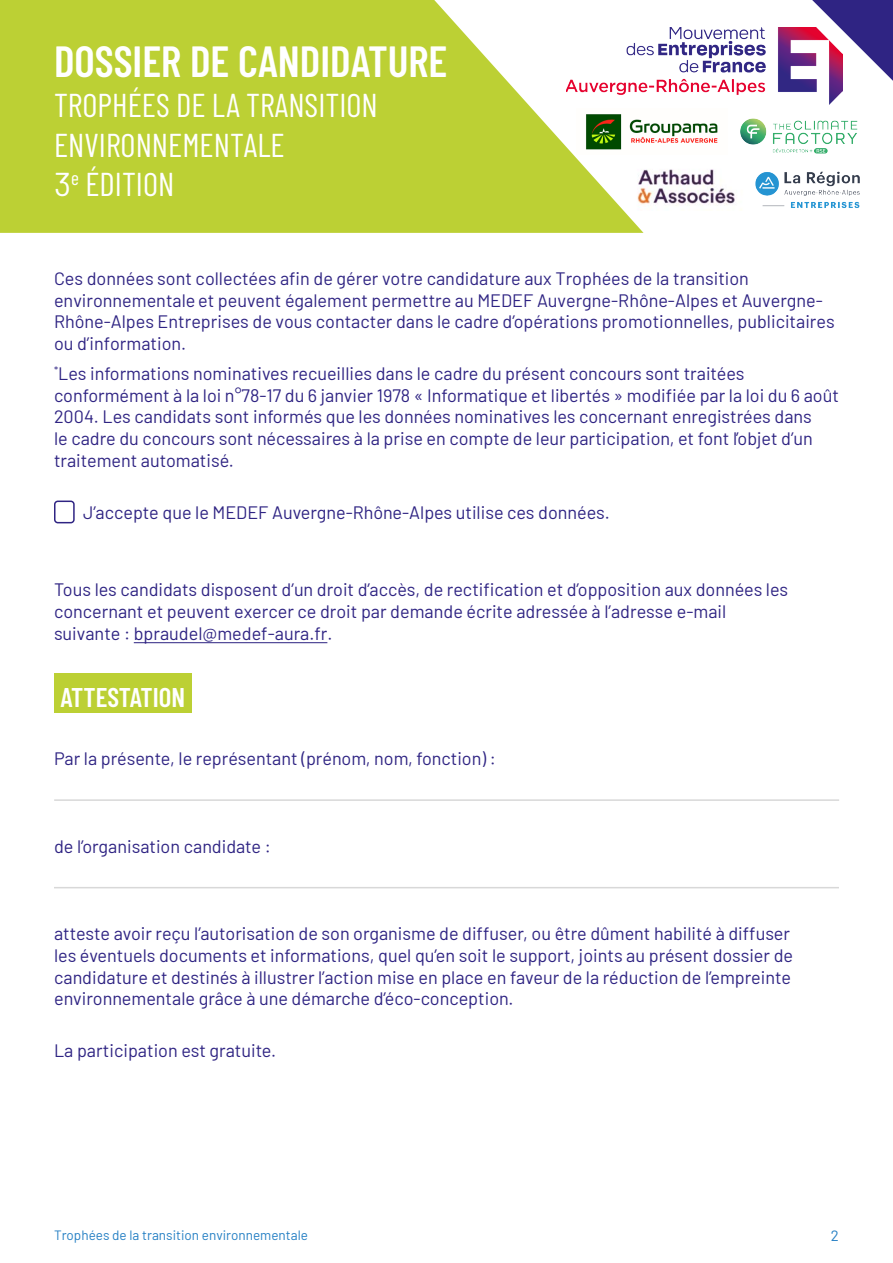
<style>
.page{position:relative;width:893px;height:1263px;background:#fff}
.page>*{position:absolute;margin:0;border:0;box-sizing:border-box;transform-origin:0 0}
.t1{font:600 43.5px "Barlow Condensed";color:#fff}
.t2{font:33px/39.6px "Barlow Condensed";color:#fff}
.t3{font:600 27px "Barlow Condensed";color:#fff}
.t4{font:18px/21.6px "Barlow";color:#2f2483}
.t5{font:15px "Barlow";color:#2680c4}
.t6{font:13.5px "Barlow";color:#2680c4}
.s1{font-family:"Barlow"}
.s2{font-style:inherit}
</style>
<div class="page">
<svg style="left:812px;top:0;width:81px;height:81px"></svg>
<svg style="left:0;top:0;width:643px;height:233px;background:#c2d449"></svg>
<div style="left:54px;top:500px;width:21px;height:23px;border:2px solid #2f2483;border-radius:3px"></div>
<hr style="left:134px;top:642px;width:193px;height:1px;background:#2f2483">
<hr style="left:54px;top:799px;width:785px;height:2px;background:#d8d8d8">
<hr style="left:54px;top:887px;width:785px;height:1px;background:#d8d8d8">
<div style="left:54px;top:673px;width:137px;height:40px;background:#bcd034"></div>
<img style="left:567px;top:28px;width:275px;height:76px">
<img style="left:755px;top:177px;width:105px;height:31px">
<img style="left:728px;top:95px;width:132px;height:82px">
<img style="left:576px;top:108px;width:142px;height:47px">
<img style="left:628px;top:163px;width:116px;height:47px">
<h1 class="t1" style="left:54px;top:31px;width:395px">DOSSIER DE CANDIDATURE</h1>
<h2 class="t2" style="left:54px;top:83px;width:325px">TROPHÉES DE LA TRANSITION<br>ENVIRONNEMENTALE<br><span class="s1">3</span><sup>e</sup> ÉDITION</h2>
<p class="t4" style="left:54px;top:266px;width:782px">Ces données sont collectées afin de gérer votre candidature aux Trophées de la transition <span class="s2">environnementale</span> et peuvent également permettre au MEDEF Auvergne-Rhône-Alpes et Auvergne-Rhône-Alpes Entreprises de vous contacter dans le cadre d’opérations promotionnelles, publicitaires ou d’information.</p>
<p class="t4" style="left:54px;top:361px;width:786px"><sup>*</sup>Les informations nominatives recueillies dans le cadre du présent concours sont traitées conformément à la loi n°78-17 du 6 janvier 1978 « Informatique et libertés » modifiée par la loi du 6 août 2004. Les candidats sont informés que les données nominatives les concernant enregistrées dans<br>le cadre du concours sont nécessaires à la prise en compte de leur participation, et font l’objet d’un traitement automatisé.</p>
<p class="t4" style="left:83px;top:500px;width:528px">J’accepte que le MEDEF Auvergne-Rhône-Alpes utilise ces données.</p>
<p class="t4" style="left:54px;top:578px;width:736px">Tous les candidats disposent d’un droit d’accès, de rectification et d’opposition aux données les concernant et peuvent exercer ce droit par demande écrite adressée à l’adresse e-mail suivante : bpraudel@medef-aura.fr.</p>
<h3 class="t3" style="left:61px;top:678px;width:126px">ATTESTATION</h3>
<p class="t4" style="left:54px;top:747px;width:443px">Par la présente, le représentant (prénom, nom, fonction) :</p>
<p class="t4" style="left:54px;top:834px;width:218px">de l’organisation candidate :</p>
<p class="t4" style="left:54px;top:922px;width:740px">atteste avoir reçu l’autorisation de son organisme de diffuser, ou être dûment habilité à diffuser les éventuels documents et informations, quel qu’en soit le support, joints au présent dossier de candidature et destinés à illustrer l’action mise en place en faveur de la réduction de l’empreinte environnementale grâce à une démarche d’éco-conception.</p>
<p class="t4" style="left:54px;top:1038px;width:224px">La participation est gratuite.</p>
<p class="t6" style="left:54px;top:1225px;width:255px">Trophées de la transition <span class="s2">environnementale</span></p>
<p class="t5" style="left:831px;top:1225px;width:10px">2</p>
</div>
